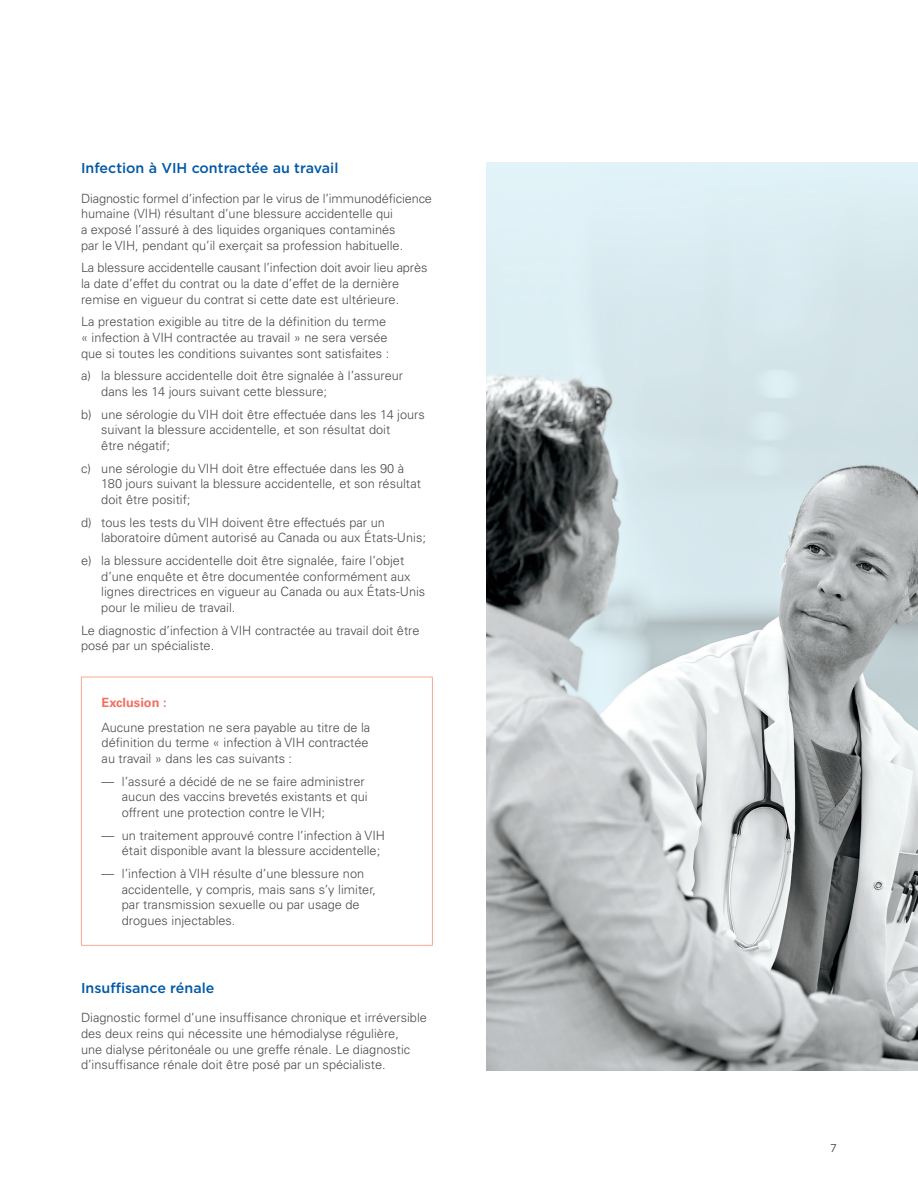
<style>
.page{position:relative;width:918px;height:1188px;background:#fff}
.page>*{position:absolute;margin:0;border:0;box-sizing:border-box;transform-origin:0 0}
.t1{font:500 14.25px "Gotham";color:#0158a6}
.t2{font:300 12.75px/15.8px "Univers";color:#4b4c4d}
.t3{font:700 12.75px "Univers";color:#f26f62}
.t4{font:11.25px "Gotham";color:#4b4c4d}
</style>
<div class="page">
<img style="left:486px;top:162px;width:432px;height:908px">
<hr style="left:81px;top:677px;width:352px;height:1px;background:#f7a695">
<hr style="left:81px;top:677px;width:1px;height:268px;background:#f7a695">
<hr style="left:432px;top:677px;width:1px;height:268px;background:#f7a695">
<hr style="left:81px;top:945px;width:352px;height:1px;background:#f7a695">
<p class="t1" style="left:81px;top:159px;width:259px">Infection à VIH contractée au travail</p>
<p class="t2" style="left:81px;top:190px;width:353px">Diagnostic formel d’infection par le virus de l’immunodéficience humaine (VIH) résultant d’une blessure accidentelle qui<br>a exposé l’assuré à des liquides organiques contaminés<br>par le VIH, pendant qu’il exerçait sa profession habituelle.</p>
<p class="t2" style="left:81px;top:260px;width:348px">La blessure accidentelle causant l’infection doit avoir lieu après la date d’effet du contrat ou la date d’effet de la dernière remise en vigueur du contrat si cette date est ultérieure.</p>
<p class="t2" style="left:81px;top:314px;width:310px">La prestation exigible au titre de la définition du terme « infection à VIH contractée au travail » ne sera versée que si toutes les conditions suivantes sont satisfaites :</p>
<p class="t2" style="left:101px;top:368px;width:303px;text-indent:-20px">a) la blessure accidentelle doit être signalée à l’assureur dans les 14 jours suivant cette blessure;</p>
<p class="t2" style="left:101px;top:406px;width:325px;text-indent:-20px">b) une sérologie du VIH doit être effectuée dans les 14 jours suivant la blessure accidentelle, et son résultat doit<br>être négatif;</p>
<p class="t2" style="left:101px;top:460px;width:321px;text-indent:-20px">c) une sérologie du VIH doit être effectuée dans les 90 à<br>180 jours suivant la blessure accidentelle, et son résultat doit être positif;</p>
<p class="t2" style="left:101px;top:514px;width:326px;text-indent:-20px">d) tous les tests du VIH doivent être effectués par un laboratoire dûment autorisé au Canada ou aux États-Unis;</p>
<p class="t2" style="left:101px;top:552px;width:326px;text-indent:-20px">e) la blessure accidentelle doit être signalée, faire l’objet d’une enquête et être documentée conformément aux lignes directrices en vigueur au Canada ou aux États-Unis pour le milieu de travail.</p>
<p class="t2" style="left:81px;top:622px;width:340px">Le diagnostic d’infection à VIH contractée au travail doit être posé par un spécialiste.</p>
<p class="t3" style="left:102px;top:695px;width:66px">Exclusion :</p>
<p class="t2" style="left:102px;top:719px;width:270px">Aucune prestation ne sera payable au titre de la définition du terme « infection à VIH contractée au travail » dans les cas suivants :</p>
<p class="t2" style="left:122px;top:773px;width:247px;text-indent:-20px">— l’assuré a décidé de ne se faire administrer aucun des vaccins brevetés existants et qui offrent une protection contre le VIH;</p>
<p class="t2" style="left:122px;top:827px;width:265px;text-indent:-20px">— un traitement approuvé contre l’infection à VIH était disponible avant la blessure accidentelle;</p>
<p class="t2" style="left:122px;top:865px;width:256px;text-indent:-20px">— l’infection à VIH résulte d’une blessure non accidentelle, y compris, mais sans s’y limiter, par transmission sexuelle ou par usage de drogues injectables.</p>
<p class="t1" style="left:81px;top:979px;width:135px">Insuffisance rénale</p>
<p class="t2" style="left:81px;top:1010px;width:347px">Diagnostic formel d’une insuffisance chronique et irréversible des deux reins qui nécessite une hémodialyse régulière,<br>une dialyse péritonéale ou une greffe rénale. Le diagnostic d’insuffisance rénale doit être posé par un spécialiste.</p>
<p class="t4" style="left:830px;top:1141px;width:8px">7</p>
</div>
